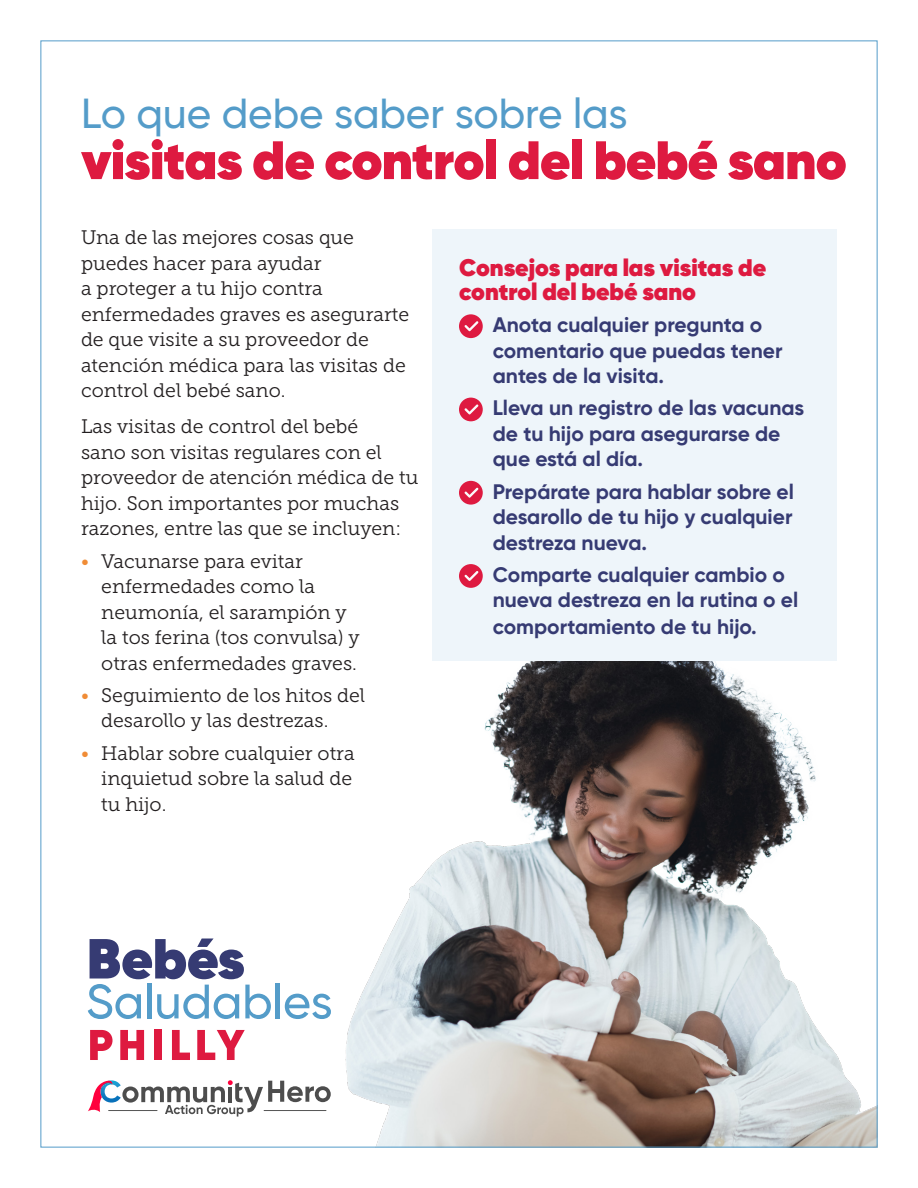
<style>
.page{position:relative;width:918px;height:1188px;background:#fff}
.page>*{position:absolute;margin:0;border:0;box-sizing:border-box;transform-origin:0 0}
.t1{font:800 54px "Gilroy";letter-spacing:-.015em;color:#de1a40}
.t2{font:500 42px "Gilroy";letter-spacing:-.005em;color:#549cc9}
.Body_Copy{font:800 24px/24px "Gilroy";color:#de1a40}
.Body_Copy-2{font:700 21px/25.5px "Gilroy";color:#363b73}
.Body_Copy-3{font:19.5px/25.5px "Museo Slab 300";color:#231f20}
.s1{color:#f08c36}
</style>
<div class="page">
<img style="left:275px;top:662px;width:601px;height:484px">
<div style="left:432px;top:230px;width:405px;height:432px;background:#eef5fa"></div>
<div style="left:459px;top:314px;width:24px;height:24px;background:#de1a40;border-radius:50%"></div>
<svg style="left:464px;top:321px;width:14px;height:10px"></svg>
<div style="left:459px;top:398px;width:24px;height:23px;background:#de1a40;border-radius:50%"></div>
<svg style="left:464px;top:404px;width:14px;height:10px"></svg>
<div style="left:459px;top:481px;width:24px;height:24px;background:#de1a40;border-radius:50%"></div>
<svg style="left:464px;top:488px;width:14px;height:10px"></svg>
<div style="left:459px;top:564px;width:24px;height:24px;background:#de1a40;border-radius:50%"></div>
<svg style="left:464px;top:571px;width:14px;height:10px"></svg>
<svg style="left:88px;top:1080px;width:243px;height:37px"></svg>
<hr style="left:108px;top:1110px;width:49px;height:1px;background:#4d4d4d">
<hr style="left:264px;top:1110px;width:62px;height:1px;background:#4d4d4d">
<hr style="left:276px;top:983px;width:4px;height:35px;background:#549cc9">
<svg style="left:285px;top:994px;width:46px;height:25px"></svg>
<svg style="left:88px;top:939px;width:183px;height:80px"></svg>
<svg style="left:90px;top:1030px;width:23px;height:30px"></svg>
<svg style="left:120px;top:1030px;width:24px;height:30px"></svg>
<div style="left:154px;top:1030px;width:8px;height:30px;background:#de1a40"></div>
<svg style="left:172px;top:1030px;width:18px;height:30px"></svg>
<svg style="left:197px;top:1030px;width:48px;height:30px"></svg>
<p class="t2" style="left:81px;top:88px;width:548px">Lo que debe saber sobre las</p>
<p class="t1" style="left:81px;top:126px;width:767px">visitas de control del bebé sano</p>
<p class="Body_Copy-3" style="left:81px;top:225px;width:330px">Una de las mejores cosas que puedes hacer para ayudar<br>a proteger a tu hijo contra enfermedades graves es asegurarte de que visite a su proveedor de atención médica para las visitas de control del bebé sano.</p>
<p class="Body_Copy-3" style="left:81px;top:414px;width:339px">Las visitas de control del bebé<br>sano son visitas regulares con el proveedor de atención médica de tu hijo. Son importantes por muchas razones, entre las que se incluyen:</p>
<p class="Body_Copy-3" style="left:101px;top:548px;width:260px;text-indent:-20px"><span class="s1">•</span> Vacunarse para evitar enfermedades como la neumonía, el sarampión y la tos ferina (tos convulsa) y otras enfermedades graves.</p>
<p class="Body_Copy-3" style="left:101px;top:683px;width:265px;text-indent:-20px"><span class="s1">•</span> Seguimiento de los hitos del desarollo y las destrezas.</p>
<p class="Body_Copy-3" style="left:101px;top:740px;width:255px;text-indent:-20px"><span class="s1">•</span> Hablar sobre cualquier otra inquietud sobre la salud de tu hijo.</p>
<p class="Body_Copy" style="left:459px;top:255px;width:309px">Consejos para las visitas de control del bebé sano</p>
<p class="Body_Copy-2" style="left:493px;top:312px;width:291px">Anota cualquier pregunta o comentario que puedas tener antes de la visita.</p>
<p class="Body_Copy-2" style="left:493px;top:395px;width:313px">Lleva un registro de las vacunas de tu hijo para asegurarse de que está al día.</p>
<p class="Body_Copy-2" style="left:493px;top:478px;width:303px;text-align:justify">Prepárate para hablar sobre el desarollo de tu hijo y cualquier destreza nueva.</p>
<p class="Body_Copy-2" style="left:493px;top:561px;width:307px;line-height:26.2px">Comparte cualquier cambio o nueva destreza en la rutina o el comportamiento de tu hijo.</p>
</div>
